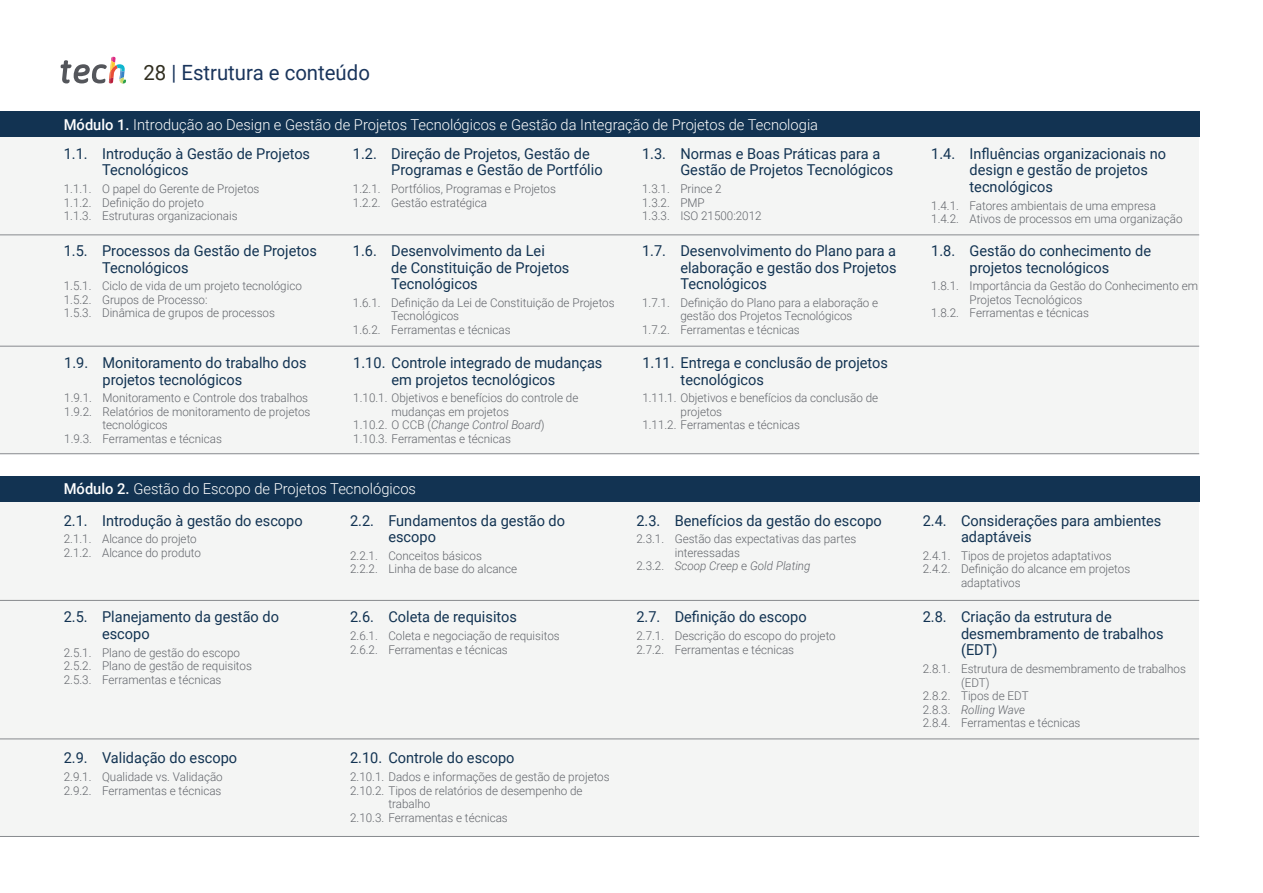
<style>
.page{position:relative;width:1263px;height:893px;background:#fff}
.page>*{position:absolute;margin:0;border:0;box-sizing:border-box;transform-origin:0 0}
.t1{font:21px "Roboto";color:#1a355c}
.t2{font:15px/16.5px "Roboto";color:#123352}
.t3{font:300 15px "Roboto";color:#fff}
.t4{font:300 12px/13.5px "Roboto";color:#61646a}
.t5{font:italic 300 12px "Roboto";color:#61646a}
.s1{color:#312e20}
.s2{font-weight:500}
.s3{font-style:normal}
</style>
<div class="page">
<div style="left:0;top:112px;width:1199px;height:25px;background:#123352"></div>
<div style="left:0;top:476px;width:1199px;height:26px;background:#123352"></div>
<div style="left:0;top:137px;width:1199px;height:317px;background:#f4f5f4"></div>
<div style="left:0;top:502px;width:1199px;height:335px;background:#f4f5f4"></div>
<hr style="left:0;top:453px;width:1199px;height:1px;background:#878a8e">
<hr style="left:0;top:836px;width:1199px;height:1px;background:#878a8e">
<hr style="left:0;top:235px;width:1199px;height:1px;background:#878a8e">
<hr style="left:0;top:600px;width:1199px;height:1px;background:#878a8e">
<hr style="left:0;top:346px;width:1199px;height:1px;background:#878a8e">
<hr style="left:0;top:739px;width:1199px;height:1px;background:#878a8e">
<svg style="left:61px;top:57px;width:65px;height:27px"></svg>
<h1 class="t1" style="left:144px;top:57px;width:228px"><span class="s1">28</span> | Estrutura e conteúdo</h1>
<p class="t3" style="left:64px;top:114px;width:756px"><span class="s2">Módulo 1.</span> Introdução ao Design e Gestão de Projetos Tecnológicos e Gestão da Integração de Projetos de Tecnologia</p>
<p class="t2" style="left:102px;top:145px;width:210px;text-indent:-38px">1.1. Introdução à Gestão de Projetos<br>Tecnológicos</p>
<p class="t4" style="left:64px;top:182px;width:197px">1.1.1. O papel do Gerente de Projetos<br>1.1.2. Definição do projeto<br>1.1.3. Estruturas organizacionais</p>
<p class="t2" style="left:102px;top:242px;width:216px;text-indent:-38px">1.5. Processos da Gestão de Projetos<br>Tecnológicos</p>
<p class="t4" style="left:64px;top:279px;width:240px">1.5.1. Ciclo de vida de um projeto tecnológico<br>1.5.2. Grupos de Processo:<br>1.5.3. Dinâmica de grupos de processos</p>
<p class="t2" style="left:103px;top:354px;width:205px;text-indent:-38px">1.9. Monitoramento do trabalho dos projetos tecnológicos</p>
<p class="t4" style="left:64px;top:391px;width:245px">1.9.1. Monitoramento e Controle dos trabalhos</p>
<p class="t4" style="left:64px;top:404px;width:248px">1.9.2. Relatórios de monitoramento de projetos</p>
<p class="t4" style="left:103px;top:418px;width:67px">tecnológicos</p>
<p class="t4" style="left:64px;top:431px;width:159px">1.9.3. Ferramentas e técnicas</p>
<p class="t2" style="left:391px;top:145px;width:213px;text-indent:-38px">1.2. Direção de Projetos, Gestão de<br>Programas e Gestão de Portfólio</p>
<p class="t4" style="left:353px;top:182px;width:205px">1.2.1. Portfólios, Programas e Projetos<br>1.2.2. Gestão estratégica</p>
<p class="t2" style="left:391px;top:242px;width:180px;text-indent:-38px">1.6. Desenvolvimento da Lei<br>de Constituição de Projetos<br>Tecnológicos</p>
<p class="t4" style="left:353px;top:295px;width:263px">1.6.1. Definição da Lei de Constituição de Projetos</p>
<p class="t4" style="left:391px;top:309px;width:69px">Tecnológicos</p>
<p class="t4" style="left:353px;top:322px;width:159px">1.6.2. Ferramentas e técnicas</p>
<p class="t2" style="left:353px;top:354px;width:251px;text-align:center">1.10. Controle integrado de mudanças em projetos tecnológicos</p>
<p class="t4" style="left:353px;top:391px;width:227px">1.10.1. Objetivos e benefícios do controle de</p>
<p class="t4" style="left:392px;top:404px;width:119px">mudanças em projetos</p>
<p class="t5" style="left:353px;top:417px;width:193px"><span class="s3">1.10.2. O CCB (</span>Change Control Board<span class="s3">)</span></p>
<p class="t4" style="left:353px;top:431px;width:159px">1.10.3. Ferramentas e técnicas</p>
<p class="t3" style="left:64px;top:478px;width:354px"><span class="s2">Módulo 2.</span> Gestão do Escopo de Projetos Tecnológicos</p>
<p class="t2" style="left:64px;top:511px;width:240px">2.1. Introdução à gestão do escopo</p>
<p class="t4" style="left:64px;top:532px;width:139px">2.1.1. Alcance do projeto<br>2.1.2. Alcance do produto</p>
<p class="t2" style="left:102px;top:608px;width:178px;text-indent:-38px">2.5. Planejamento da gestão do escopo</p>
<p class="t4" style="left:64px;top:645px;width:190px">2.5.1. Plano de gestão do escopo<br>2.5.2. Plano de gestão de requisitos<br>2.5.3. Ferramentas e técnicas</p>
<p class="t2" style="left:388px;top:511px;width:178px;text-indent:-38px">2.2. Fundamentos da gestão do escopo</p>
<p class="t4" style="left:350px;top:548px;width:168px">2.2.1. Conceitos básicos<br>2.2.2. Linha de base do alcance</p>
<p class="t2" style="left:350px;top:608px;width:168px">2.6. Coleta de requisitos</p>
<p class="t4" style="left:350px;top:629px;width:211px">2.6.1. Coleta e negociação de requisitos<br>2.6.2. Ferramentas e técnicas</p>
<p class="t2" style="left:680px;top:145px;width:214px;text-indent:-38px">1.3. Normas e Boas Práticas para a<br>Gestão de Projetos Tecnológicos</p>
<p class="t4" style="left:642px;top:182px;width:121px">1.3.1. Prince 2<br>1.3.2. PMP<br>1.3.3. ISO 21500:2012</p>
<p class="t2" style="left:680px;top:242px;width:218px;text-align:justify;text-indent:-38px">1.7. Desenvolvimento do Plano para a elaboração e gestão dos Projetos Tecnológicos</p>
<p class="t4" style="left:642px;top:295px;width:238px">1.7.1. Definição do Plano para a elaboração e</p>
<p class="t4" style="left:680px;top:309px;width:174px">gestão dos Projetos Tecnológicos</p>
<p class="t4" style="left:642px;top:322px;width:159px">1.7.2. Ferramentas e técnicas</p>
<p class="t2" style="left:681px;top:354px;width:209px;text-indent:-38px">1.11. Entrega e conclusão de projetos tecnológicos</p>
<p class="t4" style="left:642px;top:391px;width:237px">1.11.1. Objetivos e benefícios da conclusão de</p>
<p class="t4" style="left:681px;top:404px;width:43px">projetos</p>
<p class="t4" style="left:642px;top:418px;width:159px">1.11.2. Ferramentas e técnicas</p>
<p class="t2" style="left:636px;top:511px;width:247px">2.3. Benefícios da gestão do escopo</p>
<p class="t4" style="left:636px;top:532px;width:221px">2.3.1. Gestão das expectativas das partes</p>
<p class="t4" style="left:675px;top:545px;width:67px">interessadas</p>
<p class="t5" style="left:636px;top:558px;width:176px"><span class="s3">2.3.2.</span> Scoop Creep <span class="s3">e</span> Gold Plating</p>
<p class="t2" style="left:636px;top:608px;width:172px">2.7. Definição do escopo</p>
<p class="t4" style="left:636px;top:629px;width:201px">2.7.1. Descrição do escopo do projeto<br>2.7.2. Ferramentas e técnicas</p>
<p class="t2" style="left:64px;top:749px;width:175px">2.9. Validação do escopo</p>
<p class="t4" style="left:64px;top:770px;width:160px">2.9.1. Qualidade vs. Validação<br>2.9.2. Ferramentas e técnicas</p>
<p class="t2" style="left:350px;top:749px;width:166px">2.10. Controle do escopo</p>
<p class="t4" style="left:350px;top:770px;width:261px">2.10.1. Dados e informações de gestão de projetos</p>
<p class="t4" style="left:350px;top:783px;width:234px">2.10.2. Tipos de relatórios de desempenho de</p>
<p class="t4" style="left:388px;top:797px;width:43px">trabalho</p>
<p class="t4" style="left:350px;top:810px;width:159px">2.10.3. Ferramentas e técnicas</p>
<p class="t2" style="left:969px;top:145px;width:198px;text-indent:-38px">1.4. Influências organizacionais no design e gestão de projetos tecnológicos</p>
<p class="t4" style="left:931px;top:198px;width:253px">1.4.1. Fatores ambientais de uma empresa<br>1.4.2. Ativos de processos em uma organização</p>
<p class="t2" style="left:931px;top:242px;width:221px;text-align:center">1.8. Gestão do conhecimento de projetos tecnológicos</p>
<p class="t4" style="left:931px;top:279px;width:268px">1.8.1. Importância da Gestão do Conhecimento em</p>
<p class="t4" style="left:969px;top:292px;width:114px">Projetos Tecnológicos</p>
<p class="t4" style="left:931px;top:306px;width:159px">1.8.2. Ferramentas e técnicas</p>
<p class="t2" style="left:961px;top:511px;width:202px;text-indent:-38px">2.4. Considerações para ambientes adaptáveis</p>
<p class="t4" style="left:923px;top:548px;width:190px">2.4.1. Tipos de projetos adaptativos</p>
<p class="t4" style="left:923px;top:562px;width:209px">2.4.2. Definição do alcance em projetos</p>
<p class="t4" style="left:961px;top:575px;width:61px">adaptativos</p>
<p class="t2" style="left:961px;top:608px;width:204px;text-indent:-38px">2.8. Criação da estrutura de desmembramento de trabalhos (EDT)</p>
<p class="t4" style="left:923px;top:662px;width:265px">2.8.1. Estrutura de desmembramento de trabalhos</p>
<p class="t4" style="left:961px;top:675px;width:30px">(EDT)</p>
<p class="t4" style="left:923px;top:689px;width:107px">2.8.2. Tipos de EDT</p>
<p class="t5" style="left:923px;top:701px;width:104px"><span class="s3">2.8.3.</span> Rolling Wave</p>
<p class="t4" style="left:923px;top:716px;width:159px">2.8.4. Ferramentas e técnicas</p>
</div>
